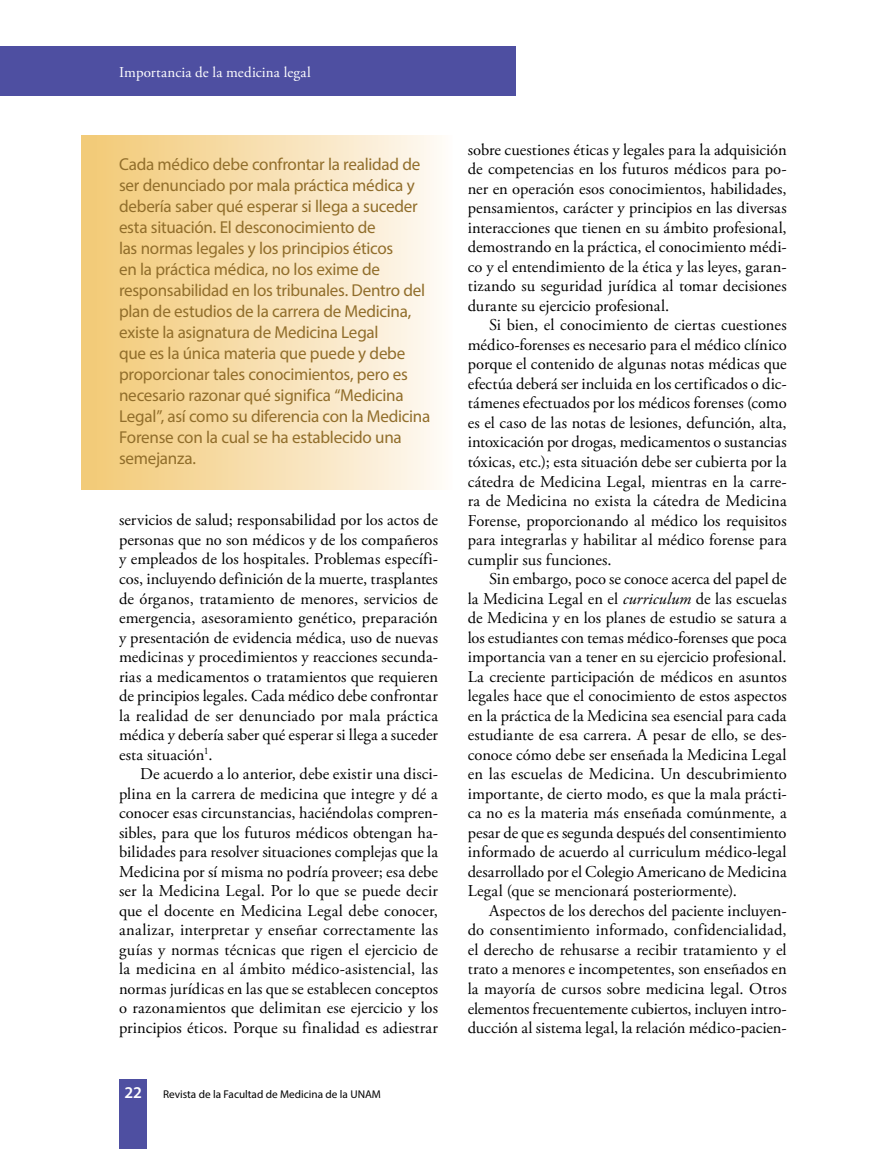
<style>
.page{position:relative;width:893px;height:1149px;background:#fff}
.page>*{position:absolute;margin:0;border:0;box-sizing:border-box;transform-origin:0 0}
.t1{font:17.25px/21px "Myriad Pro";letter-spacing:-.015em;color:#916e2b}
.t2{font:16.5px/19.5px "Adobe Garamond Pro";color:#000;text-align:justify}
.t3{font:600 16.5px "Myriad Pro";color:#fff}
.t4{font:15px "Adobe Garamond Pro";letter-spacing:.01em;color:#fff}
.t5{font:11.25px "Myriad Pro";color:#000}
.s1{font-style:italic}
</style>
<div class="page">
<div style="left:0;top:47px;width:516px;height:49px;background:#4e4fa1"></div>
<div style="left:119px;top:1079px;width:28px;height:69px;background:#4e4fa1"></div>
<div style="left:82px;top:135px;width:371px;height:354px;background:linear-gradient(to right,#f2c873,#fefaf6)"></div>
<p class="t4" style="left:119px;top:63px;width:193px">Importancia de la medicina legal</p>
<p class="t1" style="left:119px;top:153px;width:313px">Cada médico debe confrontar la realidad de ser denunciado por mala práctica médica y debería saber qué esperar si llega a suceder esta situación. El desconocimiento de<br>las normas legales y los principios éticos<br>en la práctica médica, no los exime de responsabilidad en los tribunales. Dentro del plan de estudios de la carrera de Medicina, existe la asignatura de Medicina Legal<br>que es la única materia que puede y debe proporcionar tales conocimientos, pero es necesario razonar qué significa “Medicina Legal”, así como su diferencia con la Medicina Forense con la cual se ha establecido una semejanza.</p>
<p class="t2" style="left:119px;top:511px;width:321px">servicios de salud; responsabilidad por los actos de personas que no son médicos y de los compañeros y empleados de los hospitales. Problemas específi&shy;cos, incluyendo definición de la muerte, trasplantes de órganos, tratamiento de menores, servicios de emergencia, asesoramiento genético, preparación y presentación de evidencia médica, uso de nuevas medicinas y procedimientos y reacciones secunda&shy;rias a medicamentos o tratamientos que requieren de principios legales. Cada médico debe confrontar la realidad de ser denunciado por mala práctica médica y debería saber qué esperar si llega a suceder esta situación<sup>1</sup>.</p>
<p class="t2" style="left:119px;top:764px;width:321px;text-indent:21px">De acuerdo a lo anterior, debe existir una disci&shy;plina en la carrera de medicina que integre y dé a conocer esas circunstancias, haciéndolas compren&shy;sibles, para que los futuros médicos obtengan ha&shy;bilidades para resolver situaciones complejas que la Medicina por sí misma no podría proveer; esa debe ser la Medicina Legal. Por lo que se puede decir que el docente en Medicina Legal debe conocer, analizar, interpretar y enseñar correctamente las guías y normas técnicas que rigen el ejercicio de la medicina en al ámbito médico-asistencial, las normas jurídicas en las que se establecen conceptos o razonamientos que delimitan ese ejercicio y los principios éticos. Porque su finalidad es adiestrar</p>
<p class="t3" style="left:116px;top:1081px;width:28px">222</p>
<p class="t5" style="left:163px;top:1086px;width:219px">Revista de la Facultad de Medicina de la UNAM</p>
<p class="t2" style="left:468px;top:140px;width:320px">sobre cuestiones éticas y legales para la adquisición de competencias en los futuros médicos para po&shy;ner en operación esos conocimientos, habilidades, pensamientos, carácter y principios en las diversas interacciones que tienen en su ámbito profesional, demostrando en la práctica, el conocimiento médi&shy;co y el entendimiento de la ética y las leyes, garan&shy;tizando su seguridad jurídica al tomar decisiones durante su ejercicio profesional.</p>
<p class="t2" style="left:468px;top:316px;width:321px;text-indent:21px">Si bien, el conocimiento de ciertas cuestiones médico-forenses es necesario para el médico clínico porque el contenido de algunas notas médicas que efectúa deberá ser incluida en los certificados o dic&shy;támenes efectuados por los médicos forenses (como es el caso de las notas de lesiones, defunción, alta, intoxicación por drogas, medicamentos o sustancias tóxicas, etc.); esta situación debe ser cubierta por la cátedra de Medicina Legal, mientras en la carre&shy;ra de Medicina no exista la cátedra de Medicina Forense, proporcionando al médico los requisitos para integrarlas y habilitar al médico forense para cumplir sus funciones.</p>
<p class="t2" style="left:468px;top:569px;width:321px;text-indent:21px">Sin embargo, poco se conoce acerca del papel de la Medicina Legal en el <span class="s1">curriculum</span> de las escuelas de Medicina y en los planes de estudio se satura a los estudiantes con temas médico-forenses que poca importancia van a tener en su ejercicio profesional.<br>La creciente participación de médicos en asuntos legales hace que el conocimiento de estos aspectos en la práctica de la Medicina sea esencial para cada estudiante de esa carrera. A pesar de ello, se des&shy;conoce cómo debe ser enseñada la Medicina Legal en las escuelas de Medicina. Un descubrimiento importante, de cierto modo, es que la mala prácti&shy;ca no es la materia más enseñada comúnmente, a pesar de que es segunda después del consentimiento informado de acuerdo al curriculum médico-legal desarrollado por el Colegio Americano de Medicina Legal (que se mencionará posteriormente).</p>
<p class="t2" style="left:468px;top:901px;width:320px;text-indent:21px">Aspectos de los derechos del paciente incluyen&shy;do consentimiento informado, confidencialidad, el derecho de rehusarse a recibir tratamiento y el trato a menores e incompetentes, son enseñados en la mayoría de cursos sobre medicina legal. Otros elementos frecuentemente cubiertos, incluyen intro&shy;ducción al sistema legal, la relación médico-pacien-</p>
</div>
